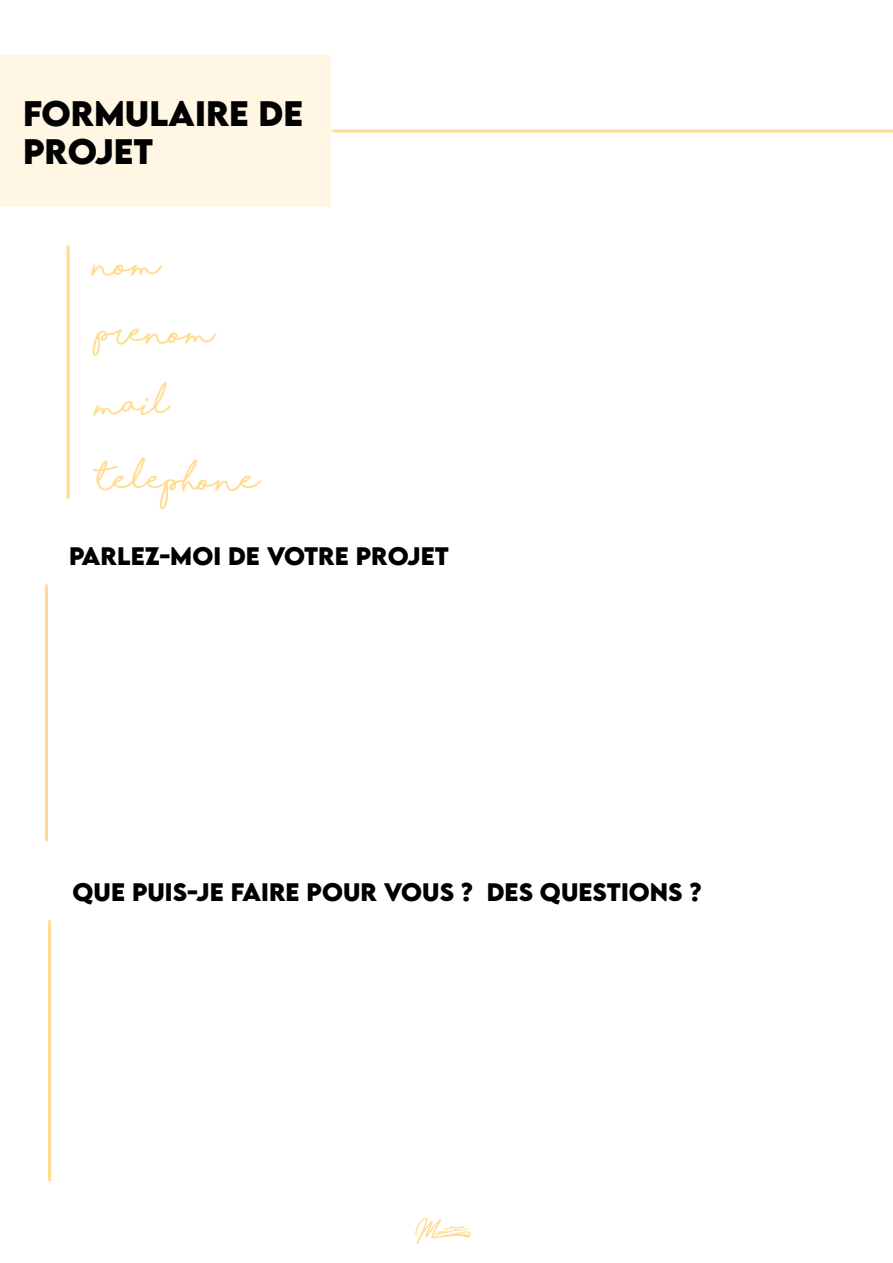
<style>
.page{position:relative;width:893px;height:1263px;background:#fff}
.page>*{position:absolute;margin:0;border:0;box-sizing:border-box;transform-origin:0 0}
.t1{font:700 31.5px/37.8px "LEMONMILK";color:#000}
.t2{font:700 30px "Shorelines Script";color:#ffdc8f}
.t3{font:700 22.5px "LEMONMILK";color:#000}
</style>
<div class="page">
<hr style="left:67px;top:245px;width:3px;height:254px;background:#ffdc8f">
<div style="left:0;top:56px;width:331px;height:151px;background:#fff6e3"></div>
<hr style="left:332px;top:130px;width:561px;height:3px;background:#ffdc8f">
<hr style="left:45px;top:584px;width:3px;height:257px;background:#ffdc8f">
<hr style="left:48px;top:920px;width:3px;height:261px;background:#ffdc8f">
<h1 class="t1" style="left:23px;top:95px;width:282px">FORMULAIRE DE<br>PROJET</h1>
<h2 class="t2" style="left:95px;top:253px;width:68px">nom</h2>
<h2 class="t2" style="left:98px;top:321px;width:119px">Prenom</h2>
<h2 class="t2" style="left:98px;top:393px;width:74px">mail</h2>
<h2 class="t2" style="left:98px;top:468px;width:164px">telephone</h2>
<p class="t3" style="left:69px;top:541px;width:381px">PARLEZ-MOI DE VOTRE PROJET</p>
<p class="t3" style="left:73px;top:877px;width:631px">QUE PUIS-JE FAIRE POUR VOUS ? DES QUESTIONS ?</p>
</div>
